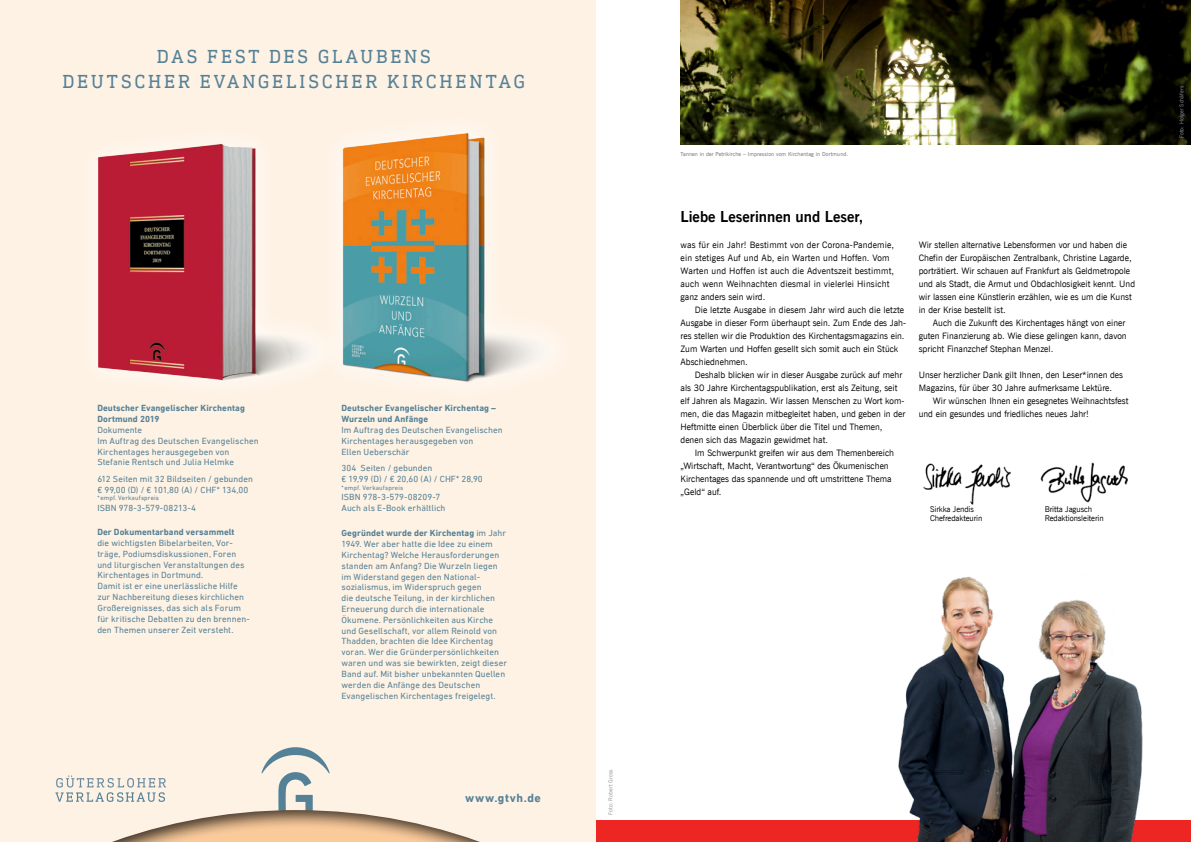
<style>
.page{position:relative;width:1191px;height:842px;background:#fff}
.page>*{position:absolute;margin:0;border:0;box-sizing:border-box;transform-origin:0 0}
.t1{font:19px/25px "DIN Next Slab Pro";letter-spacing:.145em;color:#558197;text-align:center}
.t2{font:15px "News Gothic Bd BT";color:#000}
.t3{font:700 12px "DIN Next LT Pro";letter-spacing:.055em;color:#558197}
.t4{font:9px/10.8px "DIN Next LT Pro";letter-spacing:.005em;color:#558197}
.t5{font:700 9px/10.8px "DIN Next LT Pro";letter-spacing:.01em;color:#558197}
.t6{font:8.9px/13px "News Gothic BT";color:#000}
.t7{font:8.9px/13px "News Gothic BT";letter-spacing:.02em;color:#000}
.t8{font:8px/9px "News Gothic BT";letter-spacing:-.01em;color:#000}
.t9{font:6.5px "DIN Next LT Pro";letter-spacing:.02em;color:#558197}
.t10{font:5.5px "News Gothic BT";letter-spacing:.02em;color:#6d6e70}
.t11{font:5.5px "News Gothic BT";letter-spacing:.02em;color:#909396}
.s1{font-weight:700}
</style>
<div class="page">
<div style="left:595px;top:820px;width:596px;height:22px;background:#ed2623"></div>
<img style="left:898px;top:576px;width:245px;height:266px">
<img style="left:1040px;top:462px;width:88px;height:41px">
<img style="left:923px;top:463px;width:88px;height:42px">
<img style="left:680px;top:0;width:511px;height:144px">
<div style="left:0;top:0;width:595px;height:842px;background:#fef2e4"></div>
<img style="left:98px;top:143px;width:173px;height:238px">
<img style="left:271px;top:133px;width:281px;height:249px">
<svg style="left:55px;top:747px;width:425px;height:95px"></svg>
<h1 class="t1" style="left:63px;top:44px;width:464px">DAS FEST DES GLAUBENS<br>DEUTSCHER EVANGELISCHER KIRCHENTAG</h1>
<p class="t5" style="left:97px;top:403px;width:149px">Deutscher Evangelischer Kirchentag<br>Dortmund 2019</p>
<p class="t4" style="left:97px;top:424px;width:163px">Dokumente<br>Im Auftrag des Deutschen Evangelischen<br>Kirchentages herausgegeben von<br>Stefanie Rentsch und Julia Helmke</p>
<p class="t4" style="left:97px;top:473px;width:157px">612 Seiten mit 32 Bildseiten / gebunden € 99,00 (D) / € 101,80 (A) / CHF* 134,00</p>
<p class="t9" style="left:97px;top:494px;width:63px">*empf. Verkaufspreis</p>
<p class="t4" style="left:97px;top:503px;width:100px">ISBN 978-3-579-08213-4</p>
<p class="t5" style="left:97px;top:527px;width:139px">Der Dokumentarband versammelt</p>
<p class="t4" style="left:97px;top:537px;width:154px">die wichtigsten Bibelarbeiten, Vor&shy;träge, Podiumsdiskussionen, Foren und liturgischen Veranstaltungen des Kirchentages in Dortmund.<br>Damit ist er eine unerlässliche Hilfe zur Nachbereitung dieses kirchlichen Großereignisses, das sich als Forum für kritische Debatten zu den brennen&shy;den Themen unserer Zeit versteht.</p>
<p class="t4" style="left:341px;top:528px;width:167px"><span class="s1">Gegründet wurde der Kirchentag</span> im Jahr 1949. Wer aber hatte die Idee zu einem Kirchentag? Welche Herausforderungen standen am Anfang? Die Wurzeln liegen im Widerstand gegen den National&shy;sozialismus, im Widerspruch gegen<br>die deutsche Teilung, in der kirchlichen Erneuerung durch die internationale Ökumene. Persönlichkeiten aus Kirche und Gesellschaft, vor allem Reinold von Thadden, brachten die Idee Kirchentag voran. Wer die Gründerpersönlichkeiten waren und was sie bewirkten, zeigt dieser Band auf. Mit bisher unbekannten Quellen werden die Anfänge des Deutschen Evangelischen Kirchentages freigelegt.</p>
<p class="t5" style="left:341px;top:403px;width:156px">Deutscher Evangelischer Kirchentag –<br>Wurzeln und Anfänge</p>
<p class="t4" style="left:341px;top:424px;width:163px">Im Auftrag des Deutschen Evangelischen<br>Kirchentages herausgegeben von<br>Ellen Ueberschär</p>
<p class="t4" style="left:341px;top:462px;width:143px">304 Seiten / gebunden<br>€ 19,99 (D) / € 20,60 (A) / CHF* 28,90</p>
<p class="t9" style="left:341px;top:484px;width:63px">*empf. Verkaufspreis</p>
<p class="t4" style="left:341px;top:492px;width:105px">ISBN 978-3-579-08209-7<br>Auch als E-Book erhältlich</p>
<h3 class="t3" style="left:465px;top:790px;width:77px">www.gtvh.de</h3>
<p class="t11" style="left:607px;top:815px;width:47px;rotate:-90deg">Foto: Robert Gross</p>
<p class="t10" style="left:680px;top:151px;width:169px">Tannen in der Petrikirche – Impression vom Kirchentag in Dortmund.</p>
<h2 class="t2" style="left:680px;top:207px;width:184px">Liebe Leserinnen und Leser,</h2>
<p class="t7" style="left:680px;top:239px;width:215px">was für ein Jahr! Bestimmt von der Corona-Pandemie, ein stetiges Auf und Ab, ein Warten und Hoffen. Vom Warten und Hoffen ist auch die Adventszeit bestimmt, auch wenn Weihnachten diesmal in vielerlei Hinsicht ganz anders sein wird.</p>
<p class="t6" style="left:680px;top:304px;width:227px;text-indent:14px">Die letzte Ausgabe in diesem Jahr wird auch die letzte Ausgabe in dieser Form überhaupt sein. Zum Ende des Jah&shy;res stellen wir die Produktion des Kirchentagsmagazins ein.<br>Zum Warten und Hoffen gesellt sich somit auch ein Stück Abschiednehmen.</p>
<p class="t6" style="left:680px;top:369px;width:226px;text-indent:14px">Deshalb blicken wir in dieser Ausgabe zurück auf mehr als 30 Jahre Kirchentagspublikation, erst als Zeitung, seit elf Jahren als Magazin. Wir lassen Menschen zu Wort kom&shy;men, die das Magazin mitbegleitet haben, und geben in der Heftmitte einen Überblick über die Titel und Themen, denen sich das Magazin gewidmet hat.</p>
<p class="t6" style="left:680px;top:447px;width:215px;text-indent:14px">Im Schwerpunkt greifen wir aus dem Themenbereich „Wirtschaft, Macht, Verantwortung“ des Ökumenischen Kirchentages das spannende und oft umstrittene Thema „Geld“ auf.</p>
<p class="t6" style="left:918px;top:239px;width:218px">Wir stellen alternative Lebensformen vor und haben die Chefin der Europäischen Zentralbank, Christine Lagarde, porträtiert. Wir schauen auf Frankfurt als Geldmetropole und als Stadt, die Armut und Obdachlosigkeit kennt. Und wir lassen eine Künstlerin erzählen, wie es um die Kunst in der Krise bestellt ist.</p>
<p class="t6" style="left:918px;top:317px;width:209px;text-indent:14px">Auch die Zukunft des Kirchentages hängt von einer guten Finanzierung ab. Wie diese gelingen kann, davon spricht Finanzchef Stephan Menzel.</p>
<p class="t6" style="left:918px;top:369px;width:206px">Unser herzlicher Dank gilt Ihnen, den Leser*innen des<br>Magazins, für über 30 Jahre aufmerksame Lektüre.</p>
<p class="t6" style="left:918px;top:395px;width:211px;text-indent:14px">Wir wünschen Ihnen ein gesegnetes Weihnachtsfest und ein gesundes und friedliches neues Jahr!</p>
<p class="t8" style="left:930px;top:505px;width:54px">Sirkka Jendis<br>Chefredakteurin</p>
<p class="t8" style="left:1044px;top:505px;width:61px">Britta Jagusch<br>Redaktionsleiterin</p>
<p class="t11" style="left:1178px;top:138px;width:54px;rotate:-90deg">Foto: Holger Schäfers</p>
</div>
